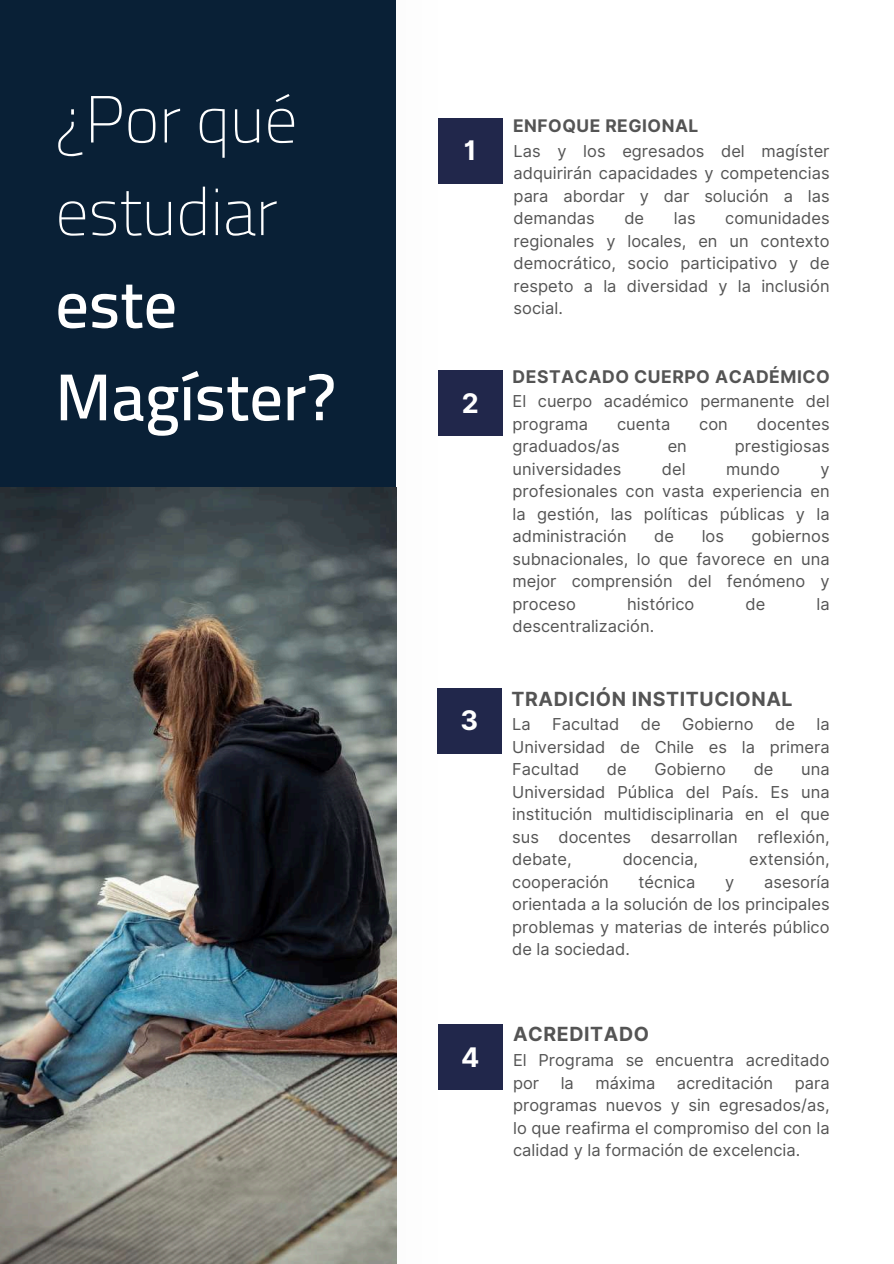
<style>
.page{position:relative;width:894px;height:1264px;background:#fff}
.page>*{position:absolute;margin:0;border:0;box-sizing:border-box;transform-origin:0 0}
.t1{font:200 66.3px "Cairo";color:#fff}
.t2{font:600 66.3px/92.6px "Cairo";color:#fff}
.t3{font:700 27px "Inter";color:#fff}
.t4{font:700 19.5px "Inter";letter-spacing:.03em;color:#545454}
.t5{font:700 17.55px "Inter";letter-spacing:.03em;color:#545454}
.t6{font:700 17.4px "Inter";letter-spacing:.03em;color:#545454}
.t7{font:16.5px/22.5px "Inter";color:#545454;text-align:justify}
</style>
<div class="page">
<div style="left:0;top:0;width:396px;height:487px;background:#092036"></div>
<div style="left:438px;top:118px;width:64px;height:65px;background:#21274b"></div>
<div style="left:438px;top:370px;width:64px;height:66px;background:#21274b"></div>
<div style="left:437px;top:688px;width:64px;height:65px;background:#21274b"></div>
<div style="left:438px;top:1024px;width:64px;height:65px;background:#21274b"></div>
<img style="left:0;top:487px;width:396px;height:776px">
<h1 class="t1" style="left:55px;top:81px;width:244px">¿Por qué</h1>
<h1 class="t1" style="left:55px;top:173px;width:224px">estudiar</h1>
<h1 class="t2" style="left:55px;top:258px;width:282px">este<br>Magíster?</h1>
<h2 class="t3" style="left:464px;top:134px;width:14px">1</h2>
<h2 class="t3" style="left:461px;top:386px;width:18px">2</h2>
<h2 class="t3" style="left:460px;top:704px;width:19px">3</h2>
<h2 class="t3" style="left:461px;top:1040px;width:20px">4</h2>
<p class="t6" style="left:513px;top:115px;width:187px">ENFOQUE REGIONAL</p>
<p class="t7" style="left:513px;top:139px;width:317px">Las y los egresados del magíster adquirirán capacidades y competencias para abordar y dar solución a las demandas</p>
<p class="t7" style="left:513px;top:207px;width:317px;text-indent:211px">comunidades regionales y locales, en un contexto democrático, socio participativo y de respeto a la diversidad y la inclusión social.</p>
<p class="t7" style="left:624px;top:207px;width:21px">de</p>
<p class="t7" style="left:673px;top:207px;width:23px">las</p>
<p class="t5" style="left:512px;top:366px;width:319px">DESTACADO CUERPO ACADÉMICO</p>
<p class="t7" style="left:512px;top:390px;width:318px">El cuerpo académico permanente del programa</p>
<p class="t7" style="left:616px;top:412px;width:55px">cuenta</p>
<p class="t7" style="left:699px;top:412px;width:30px">con</p>
<p class="t7" style="left:756px;top:412px;width:74px">docentes</p>
<p class="t7" style="left:512px;top:435px;width:109px">graduados/as</p>
<p class="t7" style="left:667px;top:435px;width:21px">en</p>
<p class="t7" style="left:734px;top:435px;width:96px">prestigiosas</p>
<p class="t7" style="left:512px;top:457px;width:110px">universidades</p>
<p class="t7" style="left:661px;top:457px;width:25px">del</p>
<p class="t7" style="left:726px;top:457px;width:55px">mundo</p>
<p class="t7" style="left:512px;top:457px;width:318px;text-indent:308px">y profesionales con vasta experiencia en la gestión, las políticas públicas y la administración</p>
<p class="t7" style="left:512px;top:525px;width:318px;text-indent:239px">gobiernos subnacionales, lo que favorece en una mejor comprensión del fenómeno y proceso</p>
<p class="t7" style="left:654px;top:525px;width:21px">de</p>
<p class="t7" style="left:701px;top:525px;width:24px">los</p>
<p class="t7" style="left:627px;top:592px;width:69px">histórico</p>
<p class="t7" style="left:745px;top:592px;width:21px">de</p>
<p class="t7" style="left:816px;top:592px;width:15px">la</p>
<p class="t7" style="left:512px;top:615px;width:143px">descentralización.</p>
<p class="t4" style="left:511px;top:686px;width:282px">TRADICIÓN INSTITUCIONAL</p>
<p class="t7" style="left:512px;top:713px;width:20px">La</p>
<p class="t7" style="left:552px;top:713px;width:69px">Facultad</p>
<p class="t7" style="left:640px;top:713px;width:21px">de</p>
<p class="t7" style="left:682px;top:713px;width:73px">Gobierno</p>
<p class="t7" style="left:775px;top:713px;width:21px">de</p>
<p class="t7" style="left:512px;top:713px;width:319px;text-indent:304px">la Universidad de Chile es la primera Facultad</p>
<p class="t7" style="left:606px;top:758px;width:21px">de</p>
<p class="t7" style="left:654px;top:758px;width:73px">Gobierno</p>
<p class="t7" style="left:753px;top:758px;width:21px">de</p>
<p class="t7" style="left:512px;top:758px;width:319px;text-indent:289px">una Universidad Pública del País. Es una institución multidisciplinaria en el que sus docentes desarrollan reflexión, debate,</p>
<p class="t7" style="left:622px;top:848px;width:77px">docencia,</p>
<p class="t7" style="left:749px;top:848px;width:82px">extensión,</p>
<p class="t7" style="left:512px;top:870px;width:98px">cooperación</p>
<p class="t7" style="left:638px;top:870px;width:58px">técnica</p>
<p class="t7" style="left:725px;top:870px;width:11px">y</p>
<p class="t7" style="left:512px;top:870px;width:319px;text-indent:252px">asesoría orientada a la solución de los principales problemas y materias de interés público de la sociedad.</p>
<p class="t4" style="left:513px;top:1022px;width:137px">ACREDITADO</p>
<p class="t7" style="left:513px;top:1048px;width:318px">El Programa se encuentra acreditado por</p>
<p class="t7" style="left:560px;top:1071px;width:15px">la</p>
<p class="t7" style="left:595px;top:1071px;width:61px">máxima</p>
<p class="t7" style="left:676px;top:1071px;width:98px">acreditación</p>
<p class="t7" style="left:513px;top:1071px;width:318px;text-indent:281px">para programas nuevos y sin egresados/as, lo que reafirma el compromiso del con la calidad y la formación de excelencia.</p>
</div>
